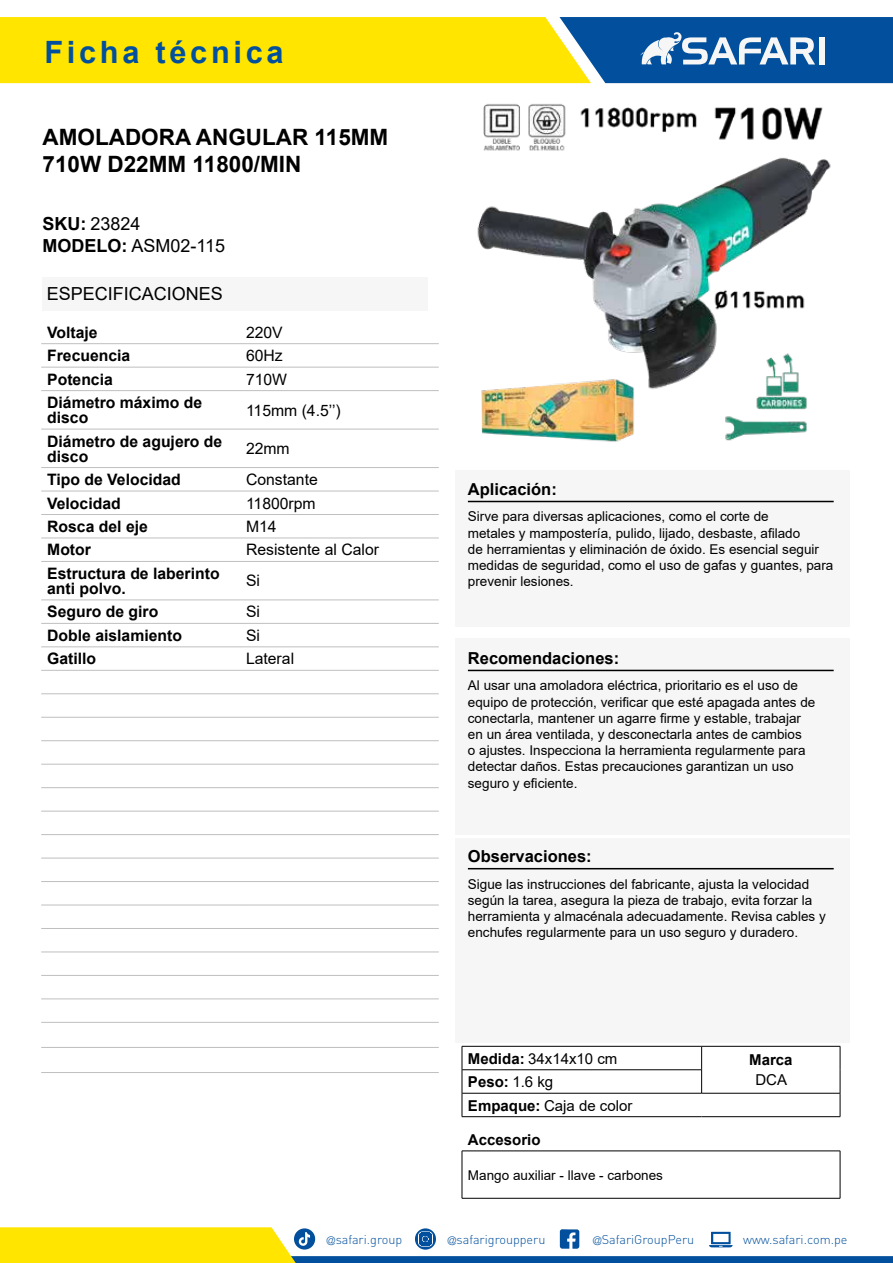
<style>
.page{position:relative;width:893px;height:1263px;background:#fff}
.page>*{position:absolute;margin:0;border:0;box-sizing:border-box;transform-origin:0 0}
.t1{font:700 30.75px "Arial";letter-spacing:.12em;color:#02509d}
.t2{font:700 22.5px/27px "Arial";color:#000}
.t3{font:18px/21.9px "Arial";color:#000}
.t4{font:700 16.5px "Arial";color:#000}
.t5{font:700 15.75px/15px "Arial";color:#000}
.t6{font:15.75px "Arial";color:#000}
.t7{font:15px "Arial";color:#000}
.t8{font:700 15px "Arial";color:#000}
.t9{font:13.5px/16.2px "Arial";color:#000}
.t10{font:300 12.6px "DIN";color:#02509d}
.s1{font-weight:700}
.s2{font-weight:400}
.s3{font-family:"Helvetica LT Std";font-stretch:condensed;font-size:11.25px}
</style>
<div class="page">
<svg style="left:0;top:1227px;width:893px;height:36px"></svg>
<svg style="left:0;top:17px;width:893px;height:66px;background:#b1b83e"></svg>
<div style="left:819px;top:37px;width:6px;height:27px;background:#f6f6f6"></div>
<div style="left:455px;top:470px;width:395px;height:157px;background:#f6f6f6"></div>
<hr style="left:468px;top:501px;width:366px;height:1px;background:#000">
<div style="left:455px;top:638px;width:395px;height:196px;background:#f6f6f6"></div>
<hr style="left:468px;top:670px;width:366px;height:1px;background:#000">
<div style="left:455px;top:838px;width:395px;height:204px;background:#f6f6f6"></div>
<hr style="left:468px;top:868px;width:366px;height:1px;background:#000">
<hr style="left:462px;top:1151px;width:378px;height:1px;background:#000">
<hr style="left:462px;top:1151px;width:1px;height:47px;background:#000">
<hr style="left:840px;top:1151px;width:1px;height:47px;background:#000">
<hr style="left:462px;top:1198px;width:378px;height:1px;background:#000">
<hr style="left:41px;top:343px;width:199px;height:1px;background:#bfbfbf">
<hr style="left:240px;top:343px;width:199px;height:1px;background:#bfbfbf">
<hr style="left:41px;top:1072px;width:199px;height:1px;background:#bfbfbf">
<hr style="left:240px;top:1072px;width:199px;height:1px;background:#bfbfbf">
<hr style="left:41px;top:367px;width:199px;height:1px;background:#bfbfbf">
<hr style="left:240px;top:367px;width:199px;height:1px;background:#bfbfbf">
<hr style="left:41px;top:390px;width:199px;height:1px;background:#bfbfbf">
<hr style="left:240px;top:390px;width:199px;height:1px;background:#bfbfbf">
<hr style="left:41px;top:429px;width:199px;height:1px;background:#bfbfbf">
<hr style="left:240px;top:429px;width:199px;height:1px;background:#bfbfbf">
<hr style="left:41px;top:467px;width:199px;height:1px;background:#bfbfbf">
<hr style="left:240px;top:467px;width:199px;height:1px;background:#bfbfbf">
<hr style="left:41px;top:491px;width:199px;height:1px;background:#bfbfbf">
<hr style="left:240px;top:491px;width:199px;height:1px;background:#bfbfbf">
<hr style="left:41px;top:514px;width:199px;height:1px;background:#bfbfbf">
<hr style="left:240px;top:514px;width:199px;height:1px;background:#bfbfbf">
<hr style="left:41px;top:538px;width:199px;height:1px;background:#bfbfbf">
<hr style="left:240px;top:538px;width:199px;height:1px;background:#bfbfbf">
<hr style="left:41px;top:561px;width:199px;height:1px;background:#bfbfbf">
<hr style="left:240px;top:561px;width:199px;height:1px;background:#bfbfbf">
<hr style="left:41px;top:600px;width:199px;height:1px;background:#bfbfbf">
<hr style="left:240px;top:600px;width:199px;height:1px;background:#bfbfbf">
<hr style="left:41px;top:623px;width:199px;height:1px;background:#bfbfbf">
<hr style="left:240px;top:623px;width:199px;height:1px;background:#bfbfbf">
<hr style="left:41px;top:647px;width:199px;height:1px;background:#bfbfbf">
<hr style="left:240px;top:647px;width:199px;height:1px;background:#bfbfbf">
<hr style="left:41px;top:670px;width:199px;height:1px;background:#bfbfbf">
<hr style="left:240px;top:670px;width:199px;height:1px;background:#bfbfbf">
<hr style="left:41px;top:693px;width:199px;height:1px;background:#bfbfbf">
<hr style="left:240px;top:693px;width:199px;height:1px;background:#bfbfbf">
<hr style="left:41px;top:717px;width:199px;height:1px;background:#bfbfbf">
<hr style="left:240px;top:717px;width:199px;height:1px;background:#bfbfbf">
<hr style="left:41px;top:740px;width:199px;height:1px;background:#bfbfbf">
<hr style="left:240px;top:740px;width:199px;height:1px;background:#bfbfbf">
<hr style="left:41px;top:764px;width:199px;height:1px;background:#bfbfbf">
<hr style="left:240px;top:764px;width:199px;height:1px;background:#bfbfbf">
<hr style="left:41px;top:787px;width:199px;height:1px;background:#bfbfbf">
<hr style="left:240px;top:787px;width:199px;height:1px;background:#bfbfbf">
<hr style="left:41px;top:811px;width:199px;height:1px;background:#bfbfbf">
<hr style="left:240px;top:811px;width:199px;height:1px;background:#bfbfbf">
<hr style="left:41px;top:834px;width:199px;height:1px;background:#bfbfbf">
<hr style="left:240px;top:834px;width:199px;height:1px;background:#bfbfbf">
<hr style="left:41px;top:858px;width:199px;height:1px;background:#bfbfbf">
<hr style="left:240px;top:858px;width:199px;height:1px;background:#bfbfbf">
<hr style="left:41px;top:881px;width:199px;height:1px;background:#bfbfbf">
<hr style="left:240px;top:881px;width:199px;height:1px;background:#bfbfbf">
<hr style="left:41px;top:905px;width:199px;height:1px;background:#bfbfbf">
<hr style="left:240px;top:905px;width:199px;height:1px;background:#bfbfbf">
<hr style="left:41px;top:928px;width:199px;height:1px;background:#bfbfbf">
<hr style="left:240px;top:928px;width:199px;height:1px;background:#bfbfbf">
<hr style="left:41px;top:952px;width:199px;height:1px;background:#bfbfbf">
<hr style="left:240px;top:952px;width:199px;height:1px;background:#bfbfbf">
<hr style="left:41px;top:975px;width:199px;height:1px;background:#bfbfbf">
<hr style="left:240px;top:975px;width:199px;height:1px;background:#bfbfbf">
<hr style="left:41px;top:999px;width:199px;height:1px;background:#bfbfbf">
<hr style="left:240px;top:999px;width:199px;height:1px;background:#bfbfbf">
<hr style="left:41px;top:1022px;width:199px;height:1px;background:#bfbfbf">
<hr style="left:240px;top:1022px;width:199px;height:1px;background:#bfbfbf">
<hr style="left:41px;top:1047px;width:199px;height:1px;background:#bfbfbf">
<hr style="left:240px;top:1047px;width:199px;height:1px;background:#bfbfbf">
<img style="left:477px;top:104px;width:354px;height:338px">
<div style="left:43px;top:277px;width:385px;height:33px;background:#f6f6f6"></div>
<hr style="left:462px;top:1069px;width:239px;height:1px;background:#000">
<hr style="left:462px;top:1093px;width:240px;height:1px;background:#000">
<hr style="left:702px;top:1093px;width:138px;height:1px;background:#000">
<hr style="left:462px;top:1046px;width:240px;height:1px;background:#000">
<hr style="left:702px;top:1046px;width:138px;height:1px;background:#000">
<svg style="left:701px;top:1046px;width:1px;height:47px"></svg>
<svg style="left:462px;top:1046px;width:1px;height:70px"></svg>
<svg style="left:840px;top:1046px;width:1px;height:70px"></svg>
<hr style="left:462px;top:1116px;width:240px;height:1px;background:#000">
<hr style="left:702px;top:1116px;width:138px;height:1px;background:#000">
<h1 class="t1" style="left:44px;top:34px;width:241px">Ficha técnica</h1>
<h2 class="t2" style="left:43px;top:126px;width:347px">AMOLADORA ANGULAR 115MM<br>710W D22MM 11800/MIN</h2>
<h3 class="t3" style="left:43px;top:213px;width:184px"><span class="s1">SKU:</span> 23824<br><span class="s1">MODELO:</span> ASM02-115</h3>
<h3 class="t3" style="left:47px;top:282px;width:178px">ESPECIFICACIONES</h3>
<p class="t5" style="left:47px;top:326px;width:52px">Voltaje</p>
<p class="t6" style="left:246px;top:326px;width:38px">220V</p>
<p class="t5" style="left:47px;top:350px;width:85px">Frecuencia</p>
<p class="t6" style="left:246px;top:350px;width:38px">60Hz</p>
<p class="t5" style="left:47px;top:373px;width:67px">Potencia</p>
<p class="t6" style="left:246px;top:373px;width:43px">710W</p>
<p class="t5" style="left:47px;top:396px;width:156px">Diámetro máximo de disco</p>
<p class="t6" style="left:246px;top:404px;width:96px">115mm (4.5’’)</p>
<p class="t5" style="left:47px;top:435px;width:177px">Diámetro de agujero de disco</p>
<p class="t6" style="left:246px;top:443px;width:45px">22mm</p>
<p class="t5" style="left:47px;top:473px;width:135px">Tipo de Velocidad</p>
<p class="t6" style="left:246px;top:474px;width:73px">Constante</p>
<p class="t5" style="left:47px;top:497px;width:75px">Velocidad</p>
<p class="t6" style="left:246px;top:497px;width:71px">11800rpm</p>
<p class="t5" style="left:47px;top:520px;width:102px">Rosca del eje</p>
<p class="t6" style="left:246px;top:520px;width:32px">M14</p>
<p class="t5" style="left:47px;top:544px;width:45px">Motor</p>
<p class="t6" style="left:246px;top:544px;width:135px">Resistente al Calor</p>
<p class="t5" style="left:47px;top:567px;width:174px">Estructura de laberinto anti polvo.</p>
<p class="t6" style="left:246px;top:575px;width:16px">Si</p>
<p class="t5" style="left:47px;top:606px;width:113px">Seguro de giro</p>
<p class="t6" style="left:246px;top:606px;width:16px">Si</p>
<p class="t5" style="left:47px;top:629px;width:136px">Doble aislamiento</p>
<p class="t6" style="left:246px;top:629px;width:16px">Si</p>
<p class="t5" style="left:47px;top:653px;width:51px">Gatillo</p>
<p class="t6" style="left:246px;top:653px;width:50px">Lateral</p>
<p class="t4" style="left:468px;top:483px;width:90px">Aplicación:</p>
<p class="t9" style="left:468px;top:510px;width:367px">Sirve para diversas aplicaciones, como el corte de<br>metales y mampostería, pulido, lijado, desbaste, afilado<br>de herramientas y eliminación de óxido. Es esencial seguir medidas de seguridad, como el uso de gafas y guantes, para prevenir lesiones.</p>
<p class="t4" style="left:468px;top:652px;width:153px">Recomendaciones:</p>
<p class="t9" style="left:468px;top:679px;width:349px">Al usar una amoladora eléctrica, prioritario es el uso de equipo de protección, verificar que esté apagada antes de conectarla, mantener un agarre firme y estable, trabajar en un área ventilada, y desconectarla antes de cambios<br>o ajustes. Inspecciona la herramienta regularmente para detectar daños. Estas precauciones garantizan un uso seguro y eficiente.</p>
<p class="t4" style="left:468px;top:850px;width:125px">Observaciones:</p>
<p class="t9" style="left:468px;top:877px;width:359px">Sigue las instrucciones del fabricante, ajusta la velocidad según la tarea, asegura la pieza de trabajo, evita forzar la herramienta y almacénala adecuadamente. Revisa cables y enchufes regularmente para un uso seguro y duradero.</p>
<p class="t7" style="left:468px;top:1053px;width:151px"><span class="s1">Medida:</span> 34x14x10 cm</p>
<p class="t8" style="left:749px;top:1054px;width:45px">Marca</p>
<p class="t8" style="left:468px;top:1076px;width:87px">Peso: <span class="s2">1.6 kg</span></p>
<p class="t7" style="left:755px;top:1074px;width:33px">DCA</p>
<p class="t7" style="left:468px;top:1100px;width:166px"><span class="s1">Empaque:</span> Caja de color</p>
<p class="t8" style="left:468px;top:1134px;width:74px">Accesorio</p>
<p class="t9" style="left:468px;top:1168px;width:197px">Mango auxiliar - llave - carbones</p>
<p class="t10" style="left:327px;top:1234px;width:77px"><span class="s3">@</span>safari.group</p>
<p class="t10" style="left:448px;top:1234px;width:99px"><span class="s3">@</span>safarigroupperu</p>
<p class="t10" style="left:593px;top:1234px;width:103px"><span class="s3">@</span>SafariGroupPeru</p>
<p class="t10" style="left:743px;top:1234px;width:106px">www.safari.com.pe</p>
</div>
